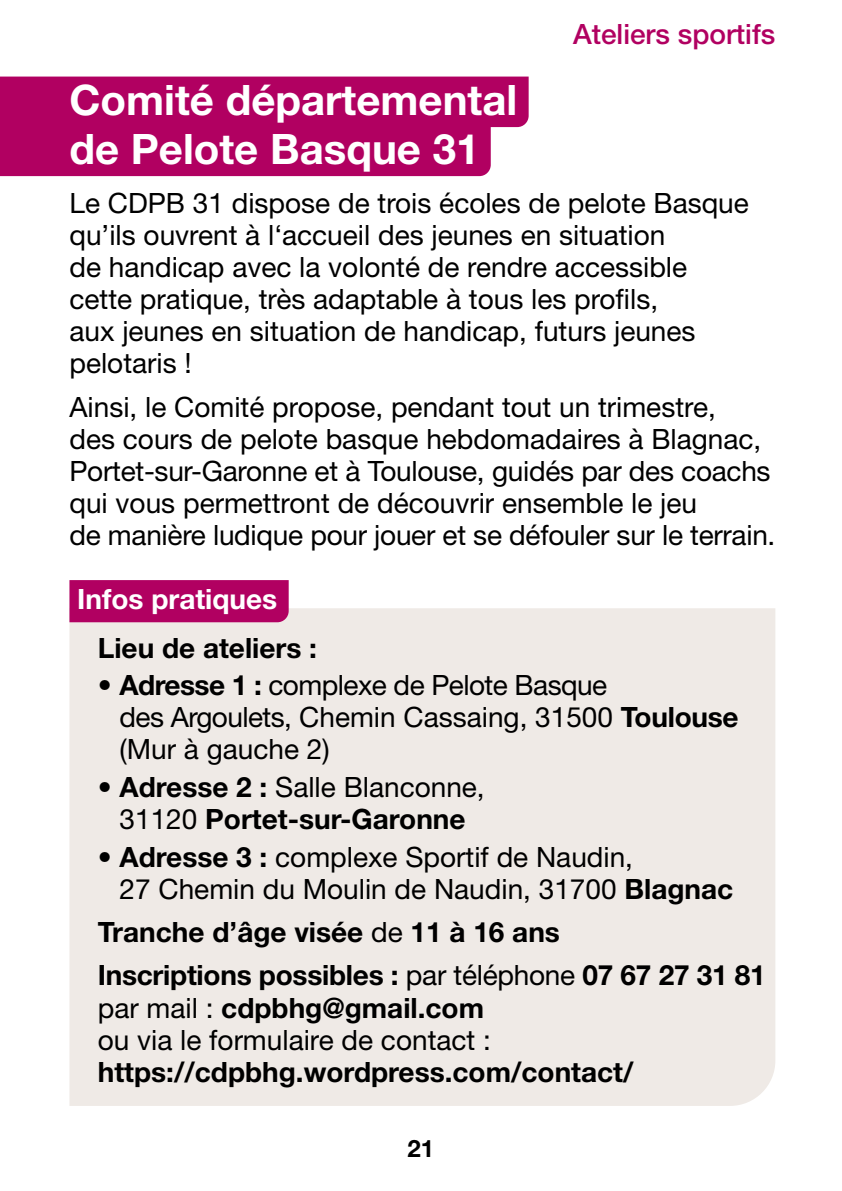
<style>
.page{position:relative;width:842px;height:1191px;background:#fff}
.page>*{position:absolute;margin:0;border:0;box-sizing:border-box;transform-origin:0 0}
.t1{font:700 42px/49px "Helvetica Neue LT Std";color:#fff}
.t2{font:28px/32px "Helvetica Neue LT Std";color:#000}
.t3{font:700 28px/32px "Helvetica Neue LT Std";color:#000;text-align:center}
.t4{font:28px/32px "Helvetica Neue LT Std";letter-spacing:-.02em;color:#000}
.t5{font:500 28px "Helvetica Neue LT Std";color:#b10061}
.t6{font:700 28px "Helvetica Neue LT Std";color:#fff}
.t7{font:700 24px "Helvetica Neue LT Std";color:#000}
.s1{font-weight:700}
.s2{font-weight:400}
</style>
<div class="page">
<div style="left:69px;top:608px;width:706px;height:498px;background:#efeae6"></div>
<div style="left:0;top:77px;width:529px;height:99px;background:#b10061"></div>
<div style="left:69px;top:580px;width:220px;height:42px;background:#b10061"></div>
<p class="t5" style="left:573px;top:17px;width:204px">Ateliers sportifs</p>
<h1 class="t1" style="left:69px;top:75px;width:449px">Comité départemental de Pelote Basque 31</h1>
<p class="t2" style="left:69px;top:187px;width:681px">Le CDPB 31 dispose de trois écoles de pelote Basque qu’ils ouvrent à l‘accueil des jeunes en situation<br>de handicap avec la volonté de rendre accessible cette pratique, très adaptable à tous les profils,<br>aux jeunes en situation de handicap, futurs jeunes pelotaris !</p>
<p class="t2" style="left:69px;top:390px;width:707px">Ainsi, le Comité propose, pendant tout un trimestre,<br>des cours de pelote basque hebdomadaires à Blagnac, Portet-sur-Garonne et à Toulouse, guidés par des coachs qui vous permettront de découvrir ensemble le jeu<br>de manière ludique pour jouer et se défouler sur le terrain.</p>
<p class="t6" style="left:77px;top:581px;width:202px">Infos pratiques</p>
<p class="t3" style="left:98px;top:631px;width:221px">Lieu de ateliers :</p>
<p class="t4" style="left:120px;top:669px;width:621px;text-indent:-22px"><span class="s1">• Adresse 1 :</span> complexe de Pelote Basque<br>des Argoulets, Chemin Cassaing, 31500 <span class="s1">Toulouse </span>(Mur à gauche 2)</p>
<p class="t3" style="left:98px;top:770px;width:388px">• Adresse 2 : <span class="s2">Salle Blanconne,<br>31120</span> Portet-sur-Garonne</p>
<p class="t2" style="left:120px;top:840px;width:615px;text-indent:-22px"><span class="s1">• Adresse 3 :</span> complexe Sportif de Naudin,<br>27 Chemin du Moulin de Naudin, 31700 <span class="s1">Blagnac</span></p>
<p class="t3" style="left:98px;top:909px;width:669px;line-height:43.4px;text-align:left">Tranche d’âge visée <span class="s2">de</span> 11 à 16 ans<br>Inscriptions possibles : <span class="s2">par téléphone</span> 07 67 27 31 81</p>
<p class="t2" style="left:98px;top:991px;width:395px">par mail : <span class="s1">cdpbhg@gmail.com </span>ou via le formulaire de contact :</p>
<p class="t3" style="left:98px;top:1055px;width:537px">https://cdpbhg.wordpress.com/contact/</p>
<p class="t7" style="left:408px;top:1133px;width:28px">21</p>
</div>
